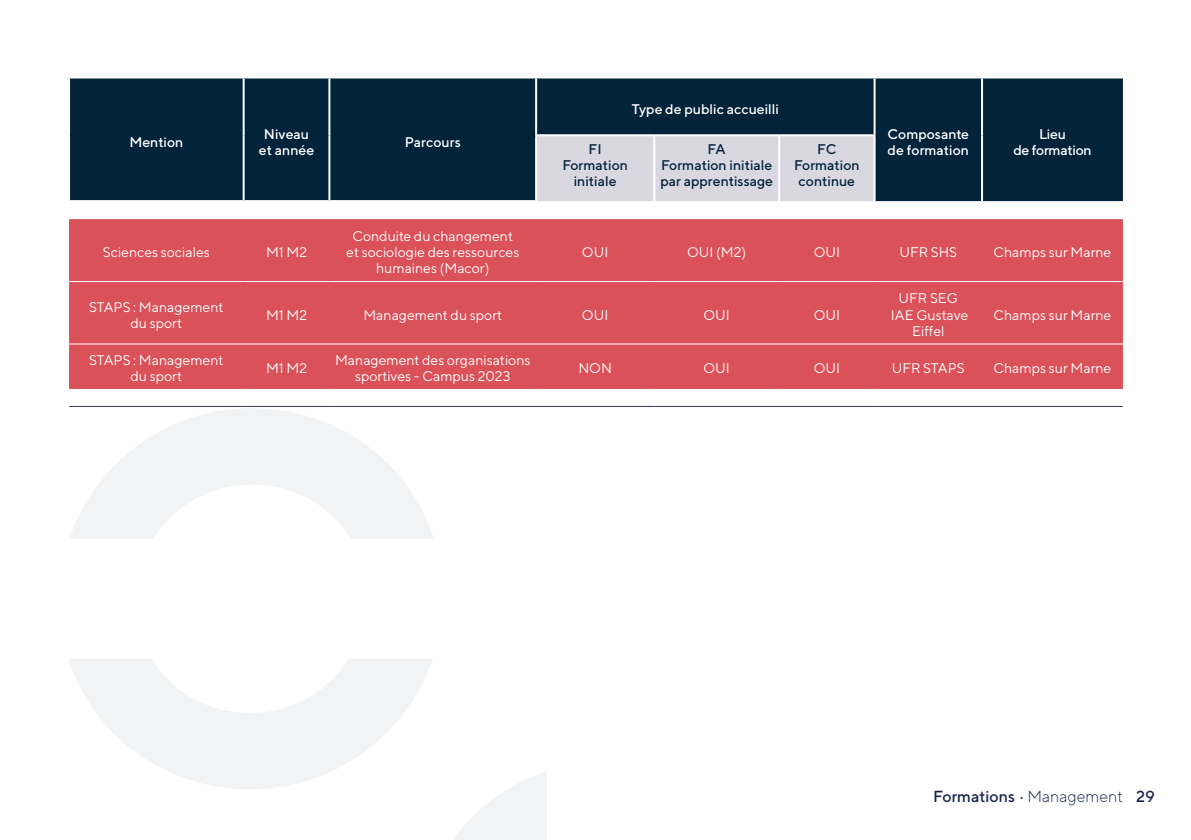
<style>
.page{position:relative;width:1191px;height:840px;background:#fff}
.page>*{position:absolute;margin:0;border:0;box-sizing:border-box;transform-origin:0 0}
.t1{font:500 16px "TT Norms";color:#16234d}
.t2{font:500 16px "TT Norms";color:#18224e}
.Exergue{font:14px/16px "TT Norms";color:#fff;text-align:center}
.Exergue-2{font:500 14px/16px "TT Norms";color:#fff;text-align:center}
.Exergue-3{font:500 14px/16px "TT Norms";color:#03233b;text-align:center}
.Exergue-4{font:500 14px "TT Norms";letter-spacing:-.02em;color:#fff}
.s1{font-weight:300}
</style>
<div class="page">
<svg style="left:70px;top:408px;width:363px;height:130px;fill:#f2f3f4"></svg>
<svg style="left:454px;top:772px;width:93px;height:67px"></svg>
<svg style="left:69px;top:659px;width:364px;height:129px;fill:#f2f3f4"></svg>
<div style="left:70px;top:78px;width:1053px;height:123px;background:#03233b"></div>
<div style="left:537px;top:136px;width:336px;height:65px;background:#d9d8e1"></div>
<div style="left:69px;top:219px;width:1054px;height:169px;background:#da5159"></div>
<hr style="left:873px;top:78px;width:2px;height:56px;background:#fff">
<hr style="left:981px;top:78px;width:2px;height:57px;background:#fff">
<hr style="left:873px;top:136px;width:2px;height:65px;background:#fff">
<hr style="left:981px;top:135px;width:2px;height:66px;background:#fff">
<hr style="left:243px;top:78px;width:2px;height:57px;background:#fff">
<hr style="left:328px;top:78px;width:2px;height:57px;background:#fff">
<hr style="left:535px;top:78px;width:2px;height:56px;background:#fff">
<hr style="left:243px;top:135px;width:2px;height:65px;background:#fff">
<hr style="left:328px;top:135px;width:2px;height:65px;background:#fff">
<hr style="left:535px;top:134px;width:119px;height:2px;background:#fff">
<hr style="left:535px;top:136px;width:2px;height:64px;background:#fff">
<hr style="left:654px;top:134px;width:125px;height:2px;background:#fff">
<hr style="left:653px;top:136px;width:2px;height:65px;background:#fff">
<hr style="left:779px;top:134px;width:96px;height:2px;background:#fff">
<hr style="left:778px;top:136px;width:2px;height:65px;background:#fff">
<hr style="left:68px;top:200px;width:176px;height:2px;background:#fff">
<hr style="left:244px;top:200px;width:85px;height:2px;background:#fff">
<hr style="left:329px;top:200px;width:208px;height:2px;background:#fff">
<hr style="left:69px;top:406px;width:175px;height:1px;background:#33385e">
<hr style="left:244px;top:406px;width:85px;height:1px;background:#33385e">
<hr style="left:329px;top:406px;width:207px;height:1px;background:#33385e">
<hr style="left:536px;top:406px;width:118px;height:1px;background:#33385e">
<hr style="left:654px;top:406px;width:125px;height:1px;background:#33385e">
<hr style="left:779px;top:406px;width:95px;height:1px;background:#33385e">
<hr style="left:874px;top:406px;width:108px;height:1px;background:#33385e">
<hr style="left:982px;top:406px;width:141px;height:1px;background:#33385e">
<hr style="left:69px;top:281px;width:175px;height:1px;background:#fff">
<hr style="left:244px;top:281px;width:85px;height:1px;background:#fff">
<hr style="left:329px;top:281px;width:207px;height:1px;background:#fff">
<hr style="left:536px;top:281px;width:118px;height:1px;background:#fff">
<hr style="left:654px;top:281px;width:125px;height:1px;background:#fff">
<hr style="left:779px;top:281px;width:95px;height:1px;background:#fff">
<hr style="left:874px;top:281px;width:108px;height:1px;background:#fff">
<hr style="left:982px;top:281px;width:141px;height:1px;background:#fff">
<hr style="left:69px;top:343px;width:175px;height:1px;background:#fff">
<hr style="left:244px;top:343px;width:85px;height:1px;background:#fff">
<hr style="left:329px;top:343px;width:207px;height:1px;background:#fff">
<hr style="left:536px;top:343px;width:118px;height:1px;background:#fff">
<hr style="left:654px;top:343px;width:125px;height:1px;background:#fff">
<hr style="left:779px;top:343px;width:95px;height:1px;background:#fff">
<hr style="left:874px;top:343px;width:108px;height:1px;background:#fff">
<hr style="left:982px;top:343px;width:141px;height:1px;background:#fff">
<p class="Exergue-2" style="left:129px;top:133px;width:56px">Mention</p>
<p class="Exergue-2" style="left:259px;top:125px;width:57px">Niveau et année</p>
<p class="Exergue-2" style="left:405px;top:133px;width:57px">Parcours</p>
<p class="Exergue" style="left:103px;top:244px;width:108px">Sciences sociales</p>
<p class="Exergue" style="left:266px;top:244px;width:43px">M1 M2</p>
<p class="Exergue" style="left:346px;top:228px;width:175px">Conduite du changement et sociologie des ressources humaines (Macor)</p>
<p class="Exergue-2" style="left:631px;top:100px;width:149px">Type de public accueilli</p>
<p class="Exergue-2" style="left:887px;top:125px;width:83px;text-align:left">Composante de formation</p>
<p class="Exergue-2" style="left:1039px;top:125px;width:28px">Lieu</p>
<p class="Exergue-3" style="left:817px;top:141px;width:21px">FC</p>
<p class="Exergue-3" style="left:794px;top:157px;width:67px">Formation continue</p>
<p class="Exergue-3" style="left:588px;top:141px;width:15px">FI</p>
<p class="Exergue-4" style="left:1013px;top:141px;width:80px">de formation</p>
<p class="Exergue-3" style="left:562px;top:157px;width:67px">Formation initiale</p>
<p class="Exergue-3" style="left:707px;top:141px;width:20px">FA</p>
<p class="Exergue-3" style="left:660px;top:157px;width:114px;text-align:left">Formation initiale par apprentissage</p>
<p class="Exergue" style="left:582px;top:244px;width:28px">OUI</p>
<p class="Exergue" style="left:687px;top:244px;width:61px">OUI (M2)</p>
<p class="Exergue" style="left:813px;top:244px;width:28px">OUI</p>
<p class="Exergue" style="left:899px;top:244px;width:59px">UFR SHS</p>
<p class="Exergue" style="left:993px;top:244px;width:119px">Champs sur Marne</p>
<p class="Exergue" style="left:89px;top:298px;width:136px">STAPS : Management</p>
<p class="Exergue" style="left:131px;top:314px;width:53px">du sport</p>
<p class="Exergue" style="left:89px;top:352px;width:136px">STAPS : Management</p>
<p class="Exergue" style="left:131px;top:368px;width:53px">du sport</p>
<p class="Exergue" style="left:266px;top:306px;width:43px">M1 M2</p>
<p class="Exergue" style="left:363px;top:306px;width:140px">Management du sport</p>
<p class="Exergue" style="left:582px;top:306px;width:28px">OUI</p>
<p class="Exergue" style="left:703px;top:306px;width:28px">OUI</p>
<p class="Exergue" style="left:813px;top:306px;width:28px">OUI</p>
<p class="Exergue" style="left:898px;top:290px;width:61px">UFR SEG</p>
<p class="Exergue" style="left:891px;top:306px;width:79px">IAE Gustave<br>Eiffel</p>
<p class="Exergue" style="left:993px;top:306px;width:119px">Champs sur Marne</p>
<p class="Exergue" style="left:266px;top:360px;width:43px">M1 M2</p>
<p class="Exergue" style="left:335px;top:352px;width:197px">Management des organisations sportives - Campus 2023</p>
<p class="Exergue" style="left:578px;top:360px;width:35px">NON</p>
<p class="Exergue" style="left:703px;top:360px;width:28px">OUI</p>
<p class="Exergue" style="left:813px;top:360px;width:28px">OUI</p>
<p class="Exergue" style="left:892px;top:360px;width:74px">UFR STAPS</p>
<p class="Exergue" style="left:993px;top:360px;width:119px">Champs sur Marne</p>
<p class="t1" style="left:933px;top:786px;width:191px">Formations · <span class="s1">Management</span></p>
<p class="t2" style="left:1136px;top:786px;width:20px">29</p>
</div>
